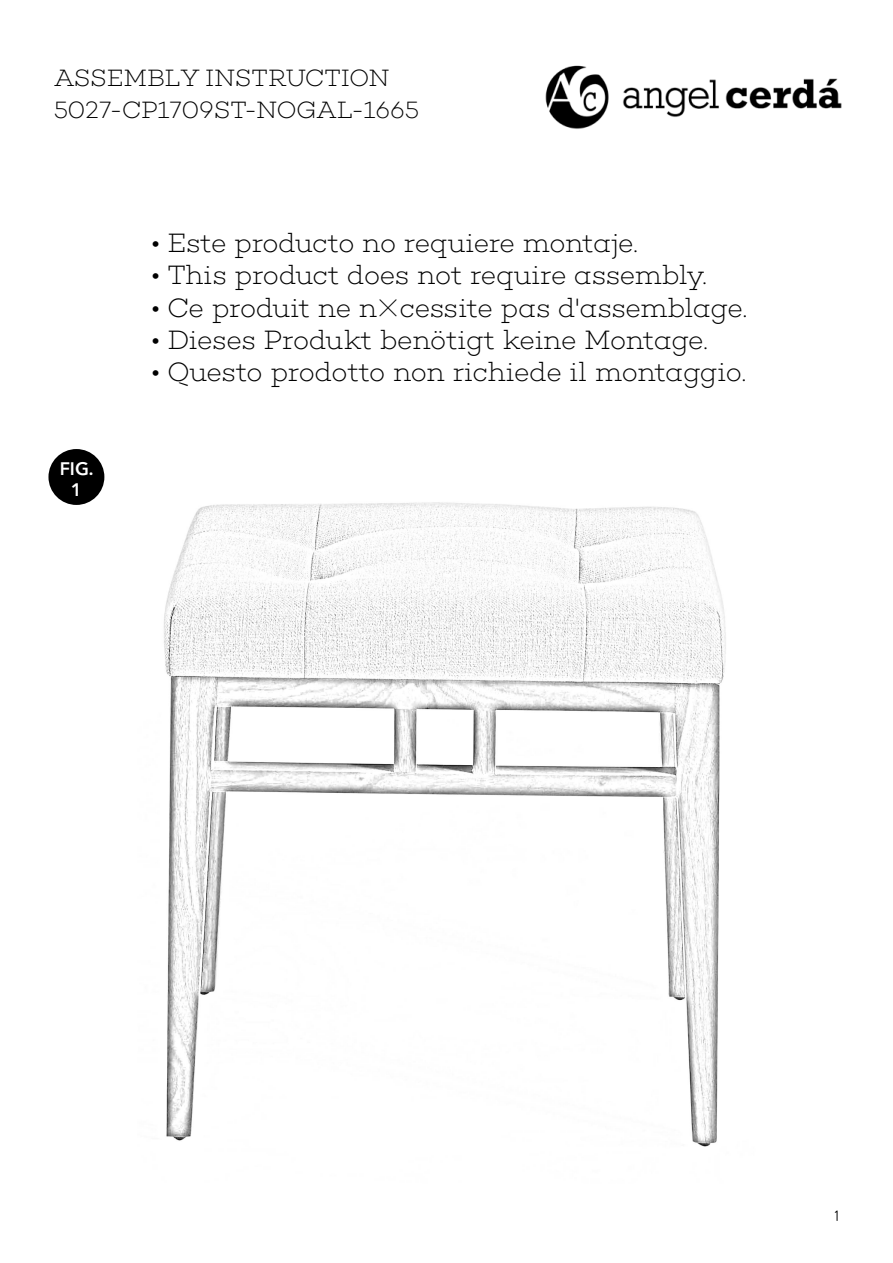
<style>
.page{position:relative;width:893px;height:1263px;background:#fff}
.page>*{position:absolute;margin:0;border:0;box-sizing:border-box;transform-origin:0 0}
.t1{font:27px "Choplin Extra Light DEMO";letter-spacing:-.02em;color:#000}
.t2{font:24px "Choplin Extra Light DEMO";color:#000}
.t3{font:600 18px/21.6px "Avenir Next LT Pro";color:#fff;text-align:center}
.t4{font:15px "Banda";color:#000}
</style>
<div class="page">
<img style="left:545px;top:65px;width:297px;height:64px">
<div style="left:48px;top:449px;width:56px;height:56px;background:#000;border-radius:50%"></div>
<img style="left:164px;top:502px;width:562px;height:645px">
<p class="t2" style="left:54px;top:65px;width:337px">ASSEMBLY INSTRUCTION</p>
<p class="t2" style="left:54px;top:98px;width:367px">5027-CP1709ST-NOGAL-1665</p>
<p class="t3" style="left:60px;top:458px;width:35px">FIG.<br>1</p>
<p class="t1" style="left:152px;top:229px;width:488px">• Este producto no requiere montaje.</p>
<p class="t1" style="left:152px;top:261px;width:557px">• This product does not require assembly.</p>
<p class="t1" style="left:152px;top:293px;width:597px">• Ce produit ne nécessite pas d'assemblage.</p>
<p class="t1" style="left:152px;top:326px;width:558px">• Dieses Produkt benötigt keine Montage.</p>
<p class="t1" style="left:152px;top:358px;width:596px">• Questo prodotto non richiede il montaggio.</p>
<p class="t4" style="left:835px;top:1207px;width:6px">1</p>
</div>
